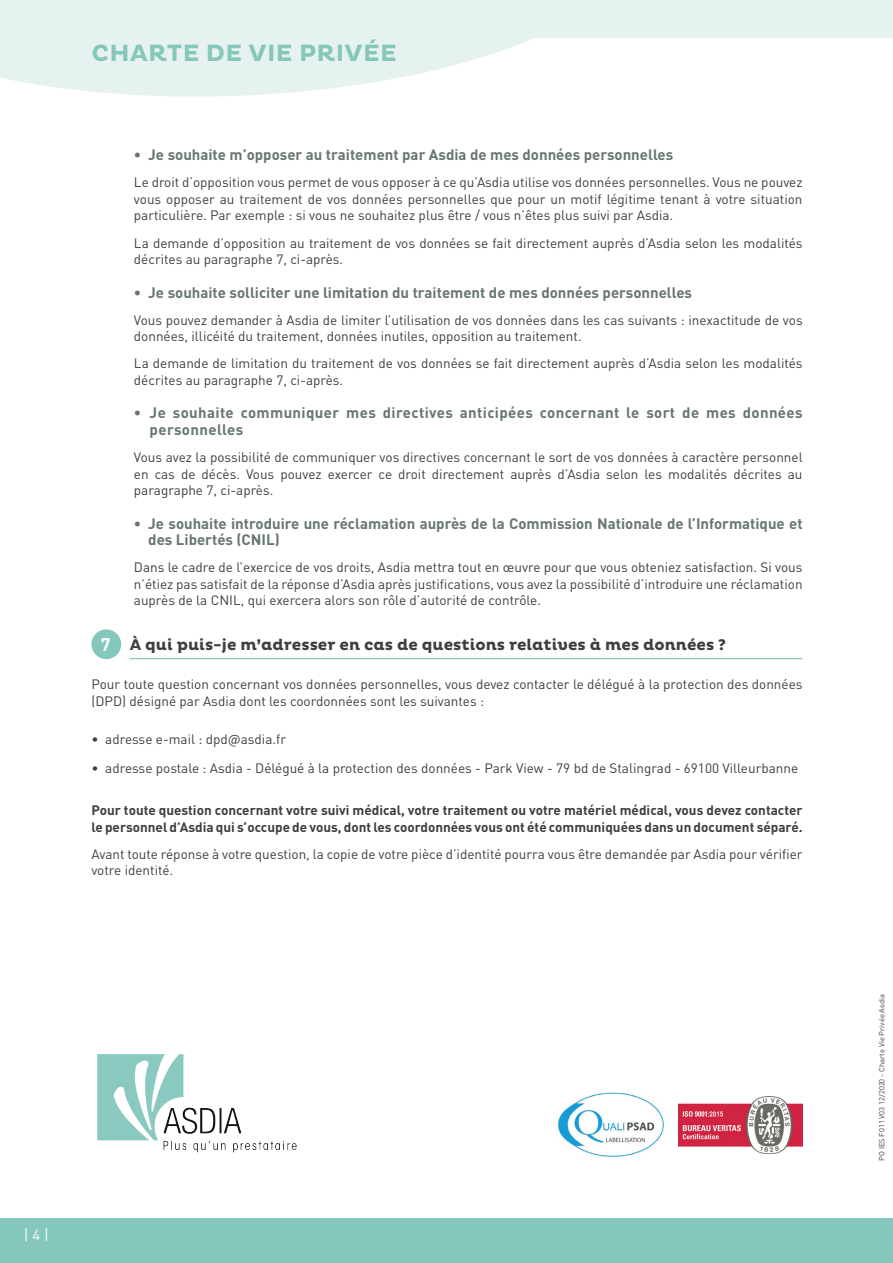
<style>
.page{position:relative;width:893px;height:1263px;background:#fff}
.page>*{position:absolute;margin:0;border:0;box-sizing:border-box;transform-origin:0 0}
.t1{font:700 24px "Pluto";letter-spacing:.015em;color:#86c7bb}
.t2{font:700 18px "DIN Pro";color:#fff}
.t3{font:700 15.75px "Pluto";color:#3e3e3f}
.t4{font:700 15px/16.5px "DIN Pro";color:#667670}
.t5{font:700 15px/16.5px "DIN Pro";letter-spacing:.025em;color:#667670}
.t6{font:15px "DIN Pro";color:#fff}
.t7{font:13.5px/16.5px "DIN Pro";color:#3e3e3f}
.t8{font:700 13.5px/16.5px "DIN Pro";color:#3e3e3f}
.t9{font:7.5px "DIN Pro";color:#3e3e3f}
</style>
<div class="page">
<div style="left:0;top:0;width:893px;height:38px;background:#e5f2ef"></div>
<svg style="left:0;top:38px;width:533px;height:59px;fill:#e5f2ef"></svg>
<div style="left:0;top:1218px;width:893px;height:45px;background:#86c7bb"></div>
<hr style="left:130px;top:658px;width:673px;height:1px;background:#86c7bb">
<div style="left:91px;top:629px;width:30px;height:30px;background:#86c7bb;border-radius:50%"></div>
<img style="left:678px;top:1096px;width:125px;height:58px">
<img style="left:558px;top:1092px;width:106px;height:65px">
<img style="left:97px;top:1054px;width:200px;height:99px">
<h1 class="t1" style="left:92px;top:39px;width:307px">CHARTE DE VIE PRIVÉE</h1>
<p class="t4" style="left:134px;top:146px;width:541px">• Je souhaite m’opposer au traitement par Asdia de mes données personnelles</p>
<p class="t7" style="left:134px;top:174px;width:670px;text-align:justify">Le droit d’opposition vous permet de vous opposer à ce qu’Asdia utilise vos données personnelles. Vous ne pouvez vous opposer au traitement de vos données personnelles que pour un motif légitime tenant à votre situation particulière. Par exemple : si vous ne souhaitez plus être / vous n’êtes plus suivi par Asdia.</p>
<p class="t7" style="left:134px;top:234px;width:670px">La demande d’opposition au traitement de vos données se fait directement auprès d’Asdia selon les modalités décrites au paragraphe 7, ci-après.</p>
<p class="t4" style="left:134px;top:283px;width:560px">• Je souhaite solliciter une limitation du traitement de mes données personnelles</p>
<p class="t7" style="left:134px;top:311px;width:670px">Vous pouvez demander à Asdia de limiter l’utilisation de vos données dans les cas suivants : inexactitude de vos données, illicéité du traitement, données inutiles, opposition au traitement.</p>
<p class="t7" style="left:134px;top:355px;width:670px">La demande de limitation du traitement de vos données se fait directement auprès d’Asdia selon les modalités décrites au paragraphe 7, ci-après.</p>
<p class="t5" style="left:150px;top:404px;width:654px;text-indent:-16px">• Je souhaite communiquer mes directives anticipées concernant le sort de mes données personnelles</p>
<p class="t7" style="left:134px;top:448px;width:670px;text-align:justify">Vous avez la possibilité de communiquer vos directives concernant le sort de vos données à caractère personnel en cas de décès. Vous pouvez exercer ce droit directement auprès d’Asdia selon les modalités décrites au paragraphe 7, ci-après.</p>
<p class="t4" style="left:148px;top:514px;width:656px;text-indent:-14px">• Je souhaite introduire une réclamation auprès de la Commission Nationale de l’Informatique et des Libertés (CNIL)</p>
<p class="t7" style="left:134px;top:558px;width:670px;text-align:justify">Dans le cadre de l’exercice de vos droits, Asdia mettra tout en œuvre pour que vous obteniez satisfaction. Si vous n’étiez pas satisfait de la réponse d’Asdia après justifications, vous avez la possibilité d’introduire une réclamation auprès de la CNIL, qui exercera alors son rôle d’autorité de contrôle.</p>
<p class="t3" style="left:130px;top:635px;width:598px">À qui puis-je m’adresser en cas de questions relatives à mes données ?</p>
<p class="t7" style="left:91px;top:676px;width:713px">Pour toute question concernant vos données personnelles, vous devez contacter le délégué à la protection des données (DPD) désigné par Asdia dont les coordonnées sont les suivantes :</p>
<p class="t7" style="left:91px;top:730px;width:196px">• adresse e-mail : dpd@asdia.fr</p>
<p class="t7" style="left:91px;top:759px;width:708px">• adresse postale : Asdia - Délégué à la protection des données - Park View - 79 bd de Stalingrad - 69100 Villeurbanne</p>
<p class="t8" style="left:91px;top:801px;width:713px">Pour toute question concernant votre suivi médical, votre traitement ou votre matériel médical, vous devez contacter le personnel d’Asdia qui s’occupe de vous, dont les coordonnées vous ont été communiquées dans un document séparé.</p>
<p class="t7" style="left:91px;top:845px;width:713px">Avant toute réponse à votre question, la copie de votre pièce d’identité pourra vous être demandée par Asdia pour vérifier votre identité.</p>
<h2 class="t2" style="left:101px;top:632px;width:11px">7</h2>
<p class="t6" style="left:24px;top:1225px;width:27px">| 4 |</p>
<p class="t9" style="left:877px;top:1161px;width:168px;rotate:-90deg">PO IES F011 V03 12/2020 - Charte Vie Privée Asdia</p>
</div>
